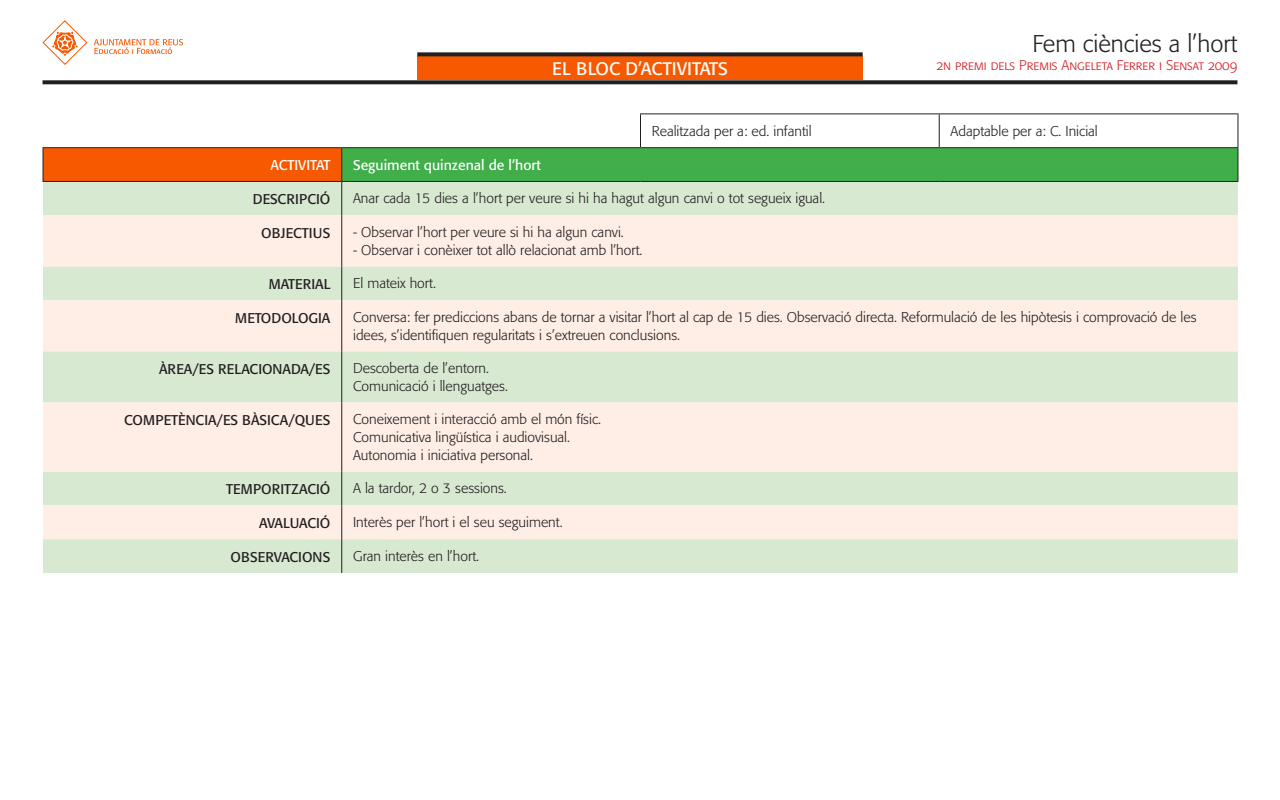
<style>
.page{position:relative;width:1280px;height:800px;background:#fff}
.page>*{position:absolute;margin:0;border:0;box-sizing:border-box;transform-origin:0 0}
.t1{font:300 24px "Formata";color:#231f20}
.t2{font:18px "Formata Regular SC";color:#fff}
.t3{font:300 14px/18px "Formata";color:#231f20}
.t4{font:14px "Formata";color:#231f20}
.t5{font:14px "Formata Light SC";color:#d1232a}
.t6{font:14px "Formata";color:#fff}
</style>
<div class="page">
<div style="left:417px;top:56px;width:446px;height:24px;background:#f75900"></div>
<svg style="left:94px;top:39px;width:89px;height:15px"></svg>
<svg style="left:42px;top:20px;width:46px;height:45px"></svg>
<div style="left:43px;top:148px;width:299px;height:33px;background:#f75900"></div>
<div style="left:342px;top:148px;width:896px;height:33px;background:#40ae49"></div>
<div style="left:43px;top:182px;width:1195px;height:391px;background:#d8e9d2"></div>
<svg style="left:43px;top:215px;width:1195px;height:324px;background:#f0ecde"></svg>
<hr style="left:640px;top:113px;width:299px;height:1px;background:#231f20">
<hr style="left:640px;top:114px;width:1px;height:33px;background:#231f20">
<hr style="left:939px;top:113px;width:299px;height:1px;background:#231f20">
<hr style="left:939px;top:114px;width:1px;height:33px;background:#231f20">
<hr style="left:1237px;top:114px;width:1px;height:33px;background:#231f20">
<hr style="left:43px;top:147px;width:299px;height:1px;background:#231f20">
<hr style="left:43px;top:148px;width:1px;height:33px;background:#231f20">
<hr style="left:342px;top:147px;width:298px;height:1px;background:#231f20">
<hr style="left:341px;top:148px;width:1px;height:33px;background:#231f20">
<hr style="left:640px;top:147px;width:299px;height:1px;background:#231f20">
<hr style="left:939px;top:147px;width:299px;height:1px;background:#231f20">
<hr style="left:1237px;top:148px;width:1px;height:33px;background:#231f20">
<hr style="left:43px;top:181px;width:299px;height:1px;background:#231f20">
<hr style="left:342px;top:181px;width:298px;height:1px;background:#231f20">
<hr style="left:640px;top:181px;width:299px;height:1px;background:#231f20">
<hr style="left:939px;top:181px;width:299px;height:1px;background:#231f20">
<hr style="left:342px;top:182px;width:1px;height:33px;background:#231f20">
<hr style="left:342px;top:215px;width:1px;height:51px;background:#231f20">
<hr style="left:342px;top:266px;width:1px;height:34px;background:#231f20">
<hr style="left:342px;top:300px;width:1px;height:51px;background:#231f20">
<hr style="left:342px;top:351px;width:1px;height:51px;background:#231f20">
<hr style="left:342px;top:402px;width:1px;height:70px;background:#231f20">
<hr style="left:342px;top:472px;width:1px;height:33px;background:#231f20">
<hr style="left:342px;top:505px;width:1px;height:34px;background:#231f20">
<hr style="left:342px;top:539px;width:1px;height:34px;background:#231f20">
<svg style="left:43px;top:80px;width:1194px;height:4px;background:#343031"></svg>
<svg style="left:417px;top:52px;width:446px;height:4px;background:#373334"></svg>
<p class="t2" style="left:552px;top:58px;width:177px">EL BLOC D’ACTIVITATS</p>
<h1 class="t1" style="left:1032px;top:29px;width:207px">Fem ciències a l’hort</h1>
<p class="t5" style="left:936px;top:57px;width:303px">2n premi dels Premis Angeleta Ferrer i Sensat 2009</p>
<p class="t3" style="left:652px;top:122px;width:161px">Realitzada per a: ed. infantil</p>
<p class="t3" style="left:951px;top:122px;width:149px">Adaptable per a: C. Inicial</p>
<p class="t6" style="left:271px;top:157px;width:61px">ACTIVITAT</p>
<p class="t6" style="left:353px;top:157px;width:189px">Seguiment quinzenal de l’hort</p>
<p class="t4" style="left:253px;top:190px;width:79px">DESCRIPCIÓ</p>
<p class="t3" style="left:353px;top:189px;width:474px">Anar cada 15 dies a l’hort per veure si hi ha hagut algun canvi o tot segueix igual.</p>
<p class="t4" style="left:261px;top:224px;width:71px">OBJECTIUS</p>
<p class="t3" style="left:353px;top:223px;width:272px">- Observar l’hort per veure si hi ha algun canvi.</p>
<p class="t3" style="left:353px;top:241px;width:291px">- Observar i conèixer tot allò relacionat amb l’hort.</p>
<p class="t4" style="left:269px;top:275px;width:63px">MATERIAL</p>
<p class="t3" style="left:353px;top:274px;width:84px">El mateix hort.</p>
<p class="t4" style="left:235px;top:309px;width:97px">METODOLOGIA</p>
<p class="t3" style="left:353px;top:308px;width:845px">Conversa: fer prediccions abans de tornar a visitar l’hort al cap de 15 dies. Observació directa. Reformulació de les hipòtesis i comprovació de les idees, s’identifiquen regularitats i s’extreuen conclusions.</p>
<p class="t4" style="left:159px;top:360px;width:173px">ÀREA/ES RELACIONADA/ES</p>
<p class="t3" style="left:353px;top:359px;width:156px">Descoberta de l’entorn.<br>Comunicació i llenguatges.</p>
<p class="t4" style="left:124px;top:412px;width:208px">COMPETÈNCIA/ES BÀSICA/QUES</p>
<p class="t3" style="left:353px;top:411px;width:249px">Coneixement i interacció amb el món físic.<br>Comunicativa lingüística i audiovisual.<br>Autonomia i iniciativa personal.</p>
<p class="t4" style="left:226px;top:481px;width:106px">TEMPORITZACIÓ</p>
<p class="t3" style="left:353px;top:480px;width:155px">A la tardor, 2 o 3 sessions.</p>
<p class="t4" style="left:259px;top:514px;width:73px">AVALUACIÓ</p>
<p class="t3" style="left:353px;top:514px;width:211px">Interès per l’hort i el seu seguiment.</p>
<p class="t4" style="left:231px;top:548px;width:101px">OBSERVACIONS</p>
<p class="t3" style="left:353px;top:547px;width:128px">Gran interès en l’hort.</p>
</div>
